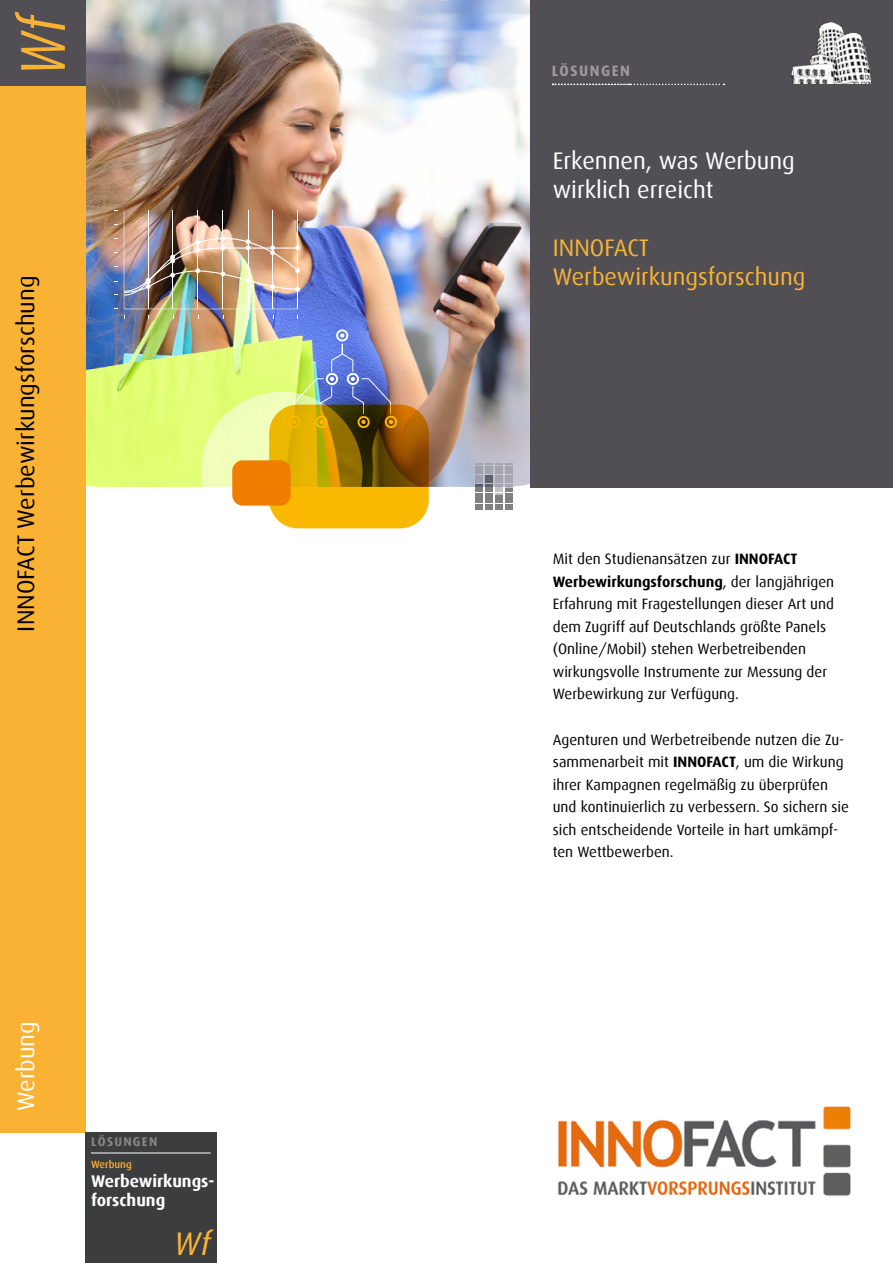
<style>
.page{position:relative;width:893px;height:1263px;background:#fff}
.page>*{position:absolute;margin:0;border:0;box-sizing:border-box;transform-origin:0 0}
.t1{font:italic 63.45px "Dax";color:#f9b234;scale:.84 1}
.t2{font:italic 32.7px "Dax";color:#f9b234}
.t3{font:24px/28.8px "Dax";color:#fff}
.t4{font:24px/28.8px "Dax";color:#f9b234}
.t5{font:24px "Dax";color:#000}
.t6{font:700 16.95px/19px "Dax";color:#fff}
.t7{font:15px/22.5px "Dax";color:#000}
.t8{font:700 15px "Dax";letter-spacing:.1em;color:#a09a9c}
.t9{font:700 12.75px "Dax";letter-spacing:.1em;color:#878787}
.t10{font:500 10.5px "Dax";color:#f9b234}
.s1{font-weight:700}
</style>
<div class="page">
<img style="left:85px;top:0;width:446px;height:487px">
<div style="left:531px;top:0;width:362px;height:488px;background:#514f54"></div>
<div style="left:0;top:0;width:85px;height:1132px;background:#f9b234"></div>
<div style="left:0;top:0;width:85px;height:85px;background:#514f54"></div>
<div style="left:85px;top:1132px;width:132px;height:131px;background:#3b3d3e"></div>
<hr style="left:91px;top:1152px;width:120px;height:1px;background:#fff">
<svg style="left:553px;top:84px;width:171px;height:1px"></svg>
<svg style="left:201px;top:392px;width:162px;height:161px;fill:#f1ffbd"></svg>
<img style="left:124px;top:210px;width:176px;height:99px">
<svg style="left:287px;top:328px;width:106px;height:79px;background:#899cba"></svg>
<svg style="left:475px;top:463px;width:37px;height:47px;background:#a2a2a8"></svg>
<svg style="left:269px;top:405px;width:160px;height:123px;background:#bb8900"></svg>
<img style="left:791px;top:22px;width:80px;height:61px">
<div style="left:232px;top:460px;width:59px;height:46px;background:#ef7d00;border-radius:10px"></div>
<img style="left:558px;top:1106px;width:292px;height:91px">
<h1 class="t1" style="left:8px;top:76px;width:78px;rotate:-90deg">Wf</h1>
<h3 class="t5" style="left:13px;top:631px;width:357px;rotate:-90deg">INNOFACT Werbewirkungsforschung</h3>
<h3 class="t3" style="left:12px;top:1111px;width:91px;rotate:-90deg">Werbung</h3>
<p class="t9" style="left:91px;top:1135px;width:68px">LÖSUNGEN</p>
<p class="t10" style="left:91px;top:1158px;width:42px">Werbung</p>
<p class="t6" style="left:91px;top:1171px;width:125px">Werbewirkungs&shy;forschung</p>
<h2 class="t2" style="left:174px;top:1225px;width:39px">Wf</h2>
<p class="t8" style="left:552px;top:63px;width:80px">LÖSUNGEN</p>
<h3 class="t3" style="left:553px;top:147px;width:244px">Erkennen, was Werbung wirklich erreicht</h3>
<h3 class="t4" style="left:553px;top:233px;width:254px">INNOFACT<br>Werbewirkungsforschung</h3>
<p class="t7" style="left:553px;top:548px;width:283px">Mit den Studienansätzen zur <span class="s1">INNOFACT Werbewirkungsforschung</span>, der langjährigen Erfahrung mit Fragestellungen dieser Art und dem Zugriff auf Deutschlands größte Panels (Online/Mobil) stehen Werbetreibenden wirkungsvolle Instrumente zur Messung der Werbewirkung zur Verfügung.</p>
<p class="t7" style="left:553px;top:728px;width:298px">Agenturen und Werbetreibende nutzen die Zu&shy;sammenarbeit mit <span class="s1">INNOFACT</span>, um die Wirkung ihrer Kampagnen regelmäßig zu überprüfen und kontinuierlich zu verbessern. So sichern sie sich entscheidende Vorteile in hart umkämpf&shy;ten Wettbewerben.</p>
</div>
